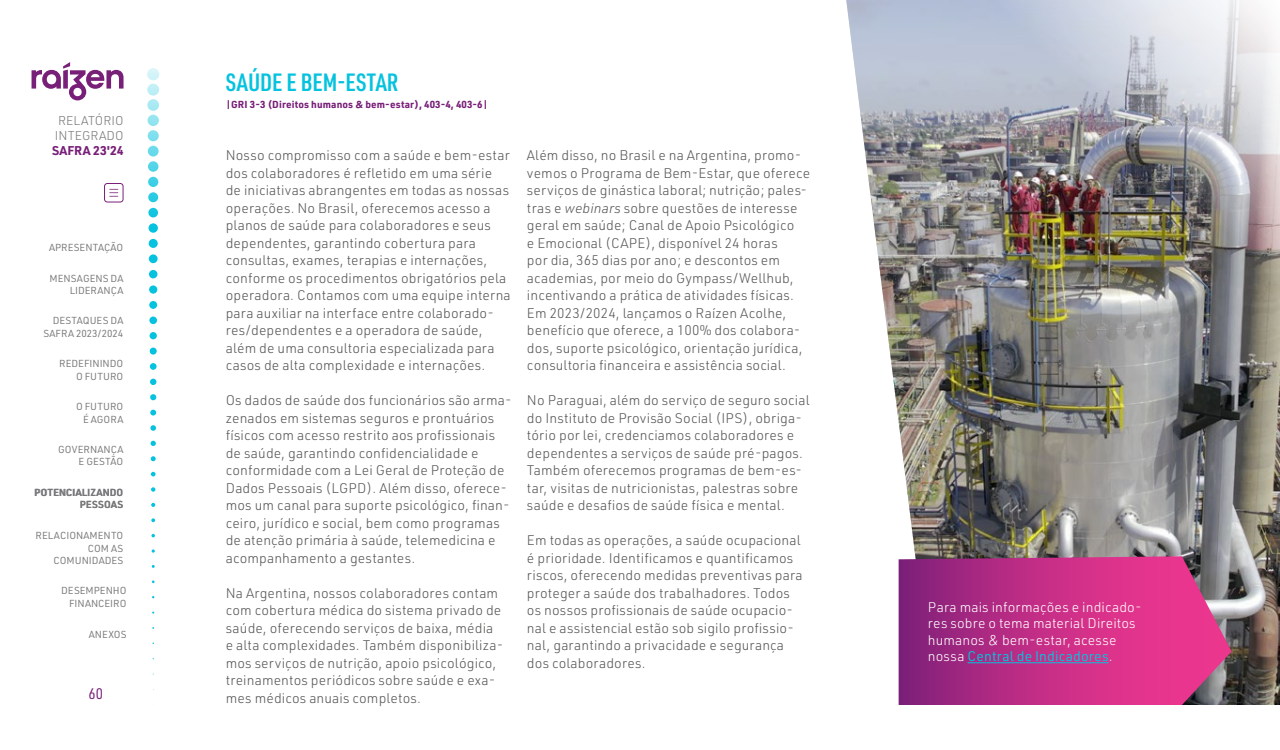
<style>
.page{position:relative;width:1280px;height:750px;background:#fff}
.page>*{position:absolute;margin:0;border:0;box-sizing:border-box;transform-origin:0 0}
.t1{font:600 24.5px "URWDIN Cond";color:#05c2de}
.t2{font:15px "URWDIN Semi Cond";color:#781f78}
.t3{font:300 13.75px/17.5px "URWDIN";letter-spacing:.01em;color:#575756}
.t4{font:300 13.75px/16.2px "URWDIN";letter-spacing:.01em;color:#fff}
.t5{font:300 12.5px/15px "URWDIN";color:#78787a}
.t6{font:700 12.5px "URWDIN";color:#781f78}
.t7{font:10px/12.5px "URWDIN";color:#78787a;text-align:right}
.t8{font:700 10px "URWDIN";letter-spacing:.01em;color:#781f78}
.t9{font:700 10px/12.5px "URWDIN";letter-spacing:.01em;color:#78787a;text-align:right}
.s1{font-style:italic}
.s2{font-weight:400;color:#05c2de}
</style>
<div class="page">
<div style="left:147px;top:68px;width:12px;height:12px;background:#d5f4f9;border-radius:50%"></div>
<svg style="left:147px;top:84px;width:12px;height:12px"></svg>
<svg style="left:147px;top:99px;width:12px;height:12px"></svg>
<div style="left:148px;top:115px;width:11px;height:11px;background:#94e4f0;border-radius:50%"></div>
<div style="left:148px;top:130px;width:11px;height:11px;background:#7fdfee;border-radius:50%"></div>
<svg style="left:148px;top:146px;width:11px;height:11px"></svg>
<div style="left:148px;top:161px;width:10px;height:11px;background:#54d5e8;border-radius:50%"></div>
<svg style="left:148px;top:177px;width:10px;height:10px"></svg>
<svg style="left:148px;top:192px;width:10px;height:10px"></svg>
<svg style="left:148px;top:208px;width:10px;height:9px"></svg>
<div style="left:149px;top:223px;width:9px;height:10px;background:#05c2de;border-radius:50%"></div>
<div style="left:149px;top:239px;width:9px;height:9px;background:#05c2de;border-radius:50%"></div>
<div style="left:149px;top:254px;width:9px;height:9px;background:#05c2de;border-radius:50%"></div>
<div style="left:149px;top:270px;width:8px;height:8px;background:#05c2de;border-radius:50%"></div>
<div style="left:149px;top:285px;width:8px;height:9px;background:#05c2de;border-radius:50%"></div>
<div style="left:149px;top:301px;width:8px;height:8px;background:#05c2de;border-radius:50%"></div>
<div style="left:149px;top:317px;width:8px;height:7px;background:#05c2de;border-radius:50%"></div>
<div style="left:150px;top:332px;width:7px;height:7px;background:#05c2de;border-radius:50%"></div>
<div style="left:150px;top:348px;width:7px;height:7px;background:#05c2de;border-radius:50%"></div>
<div style="left:150px;top:363px;width:7px;height:7px;background:#05c2de;border-radius:50%"></div>
<svg style="left:150px;top:379px;width:6px;height:6px"></svg>
<svg style="left:150px;top:394px;width:6px;height:6px"></svg>
<svg style="left:150px;top:410px;width:6px;height:6px"></svg>
<svg style="left:150px;top:425px;width:6px;height:6px"></svg>
<svg style="left:151px;top:441px;width:5px;height:5px"></svg>
<svg style="left:151px;top:456px;width:5px;height:5px"></svg>
<svg style="left:151px;top:472px;width:5px;height:4px"></svg>
<svg style="left:151px;top:487px;width:4px;height:5px"></svg>
<svg style="left:151px;top:503px;width:4px;height:4px"></svg>
<svg style="left:151px;top:518px;width:4px;height:4px"></svg>
<svg style="left:151px;top:534px;width:4px;height:3px"></svg>
<svg style="left:152px;top:549px;width:3px;height:4px"></svg>
<svg style="left:32px;top:62px;width:92px;height:38px"></svg>
<div style="left:104px;top:183px;width:19px;height:19px;border:1px solid #781f78;border-radius:3px"></div>
<svg style="left:109px;top:189px;width:9px;height:8px"></svg>
<img style="left:846px;top:0;width:434px;height:705px">
<svg style="left:899px;top:556px;width:333px;height:149px;background:#ba3385"></svg>
<hr style="left:968px;top:662px;width:141px;height:1px;background:#05c2de">
<p class="t5" style="left:55px;top:113px;width:70px">RELATÓRIO<br>INTEGRADO</p>
<p class="t6" style="left:52px;top:142px;width:73px">SAFRA 23'24</p>
<p class="t7" style="left:49px;top:241px;width:76px">APRESENTAÇÃO</p>
<p class="t7" style="left:50px;top:272px;width:75px">MENSAGENS DA<br>LIDERANÇA</p>
<p class="t7" style="left:43px;top:314px;width:81px">DESTAQUES DA<br>SAFRA 2023/2024</p>
<p class="t7" style="left:59px;top:357px;width:66px">REDEFININDO<br>O FUTURO</p>
<p class="t7" style="left:76px;top:400px;width:49px">O FUTURO<br>É AGORA</p>
<p class="t7" style="left:58px;top:443px;width:67px">GOVERNANÇA<br>E GESTÃO</p>
<p class="t9" style="left:34px;top:485px;width:91px">POTENCIALIZANDO<br>PESSOAS</p>
<p class="t7" style="left:36px;top:529px;width:89px">RELACIONAMENTO<br>COM AS<br>COMUNIDADES</p>
<p class="t7" style="left:61px;top:584px;width:67px">DESEMPENHO<br>FINANCEIRO</p>
<p class="t7" style="left:89px;top:627px;width:39px">ANEXOS</p>
<p class="t2" style="left:89px;top:683px;width:16px">60</p>
<h1 class="t1" style="left:226px;top:66px;width:174px">SAÚDE E BEM-ESTAR</h1>
<p class="t8" style="left:226px;top:97px;width:264px">|GRI 3-3 (Direitos humanos &amp; bem-estar), 403-4, 403-6|</p>
<p class="t3" style="left:226px;top:146px;width:287px">Nosso compromisso com a saúde e bem-estar dos colaboradores é refletido em uma série de iniciativas abrangentes em todas as nossas operações. No Brasil, oferecemos acesso a planos de saúde para colaboradores e seus dependentes, garantindo cobertura para consultas, exames, terapias e internações, conforme os procedimentos obrigatórios pela operadora. Contamos com uma equipe interna para auxiliar na interface entre colaborado&shy;res/dependentes e a operadora de saúde, além de uma consultoria especializada para casos de alta complexidade e internações.</p>
<p class="t3" style="left:226px;top:391px;width:287px">Os dados de saúde dos funcionários são arma&shy;zenados em sistemas seguros e prontuários físicos com acesso restrito aos profissionais de saúde, garantindo confidencialidade e conformidade com a Lei Geral de Proteção de Dados Pessoais (LGPD). Além disso, oferece&shy;mos um canal para suporte psicológico, finan&shy;ceiro, jurídico e social, bem como programas de atenção primária à saúde, telemedicina e acompanhamento a gestantes.</p>
<p class="t3" style="left:226px;top:584px;width:279px">Na Argentina, nossos colaboradores contam com cobertura médica do sistema privado de saúde, oferecendo serviços de baixa, média e alta complexidades. Também disponibiliza&shy;mos serviços de nutrição, apoio psicológico, treinamentos periódicos sobre saúde e exa&shy;mes médicos anuais completos.</p>
<p class="t3" style="left:527px;top:146px;width:285px">Além disso, no Brasil e na Argentina, promo&shy;vemos o Programa de Bem-Estar, que oferece serviços de ginástica laboral; nutrição; pales&shy;tras e <span class="s1">webinars</span> sobre questões de interesse geral em saúde; Canal de Apoio Psicológico<br>e Emocional (CAPE), disponível 24 horas<br>por dia, 365 dias por ano; e descontos em academias, por meio do Gympass/Wellhub, incentivando a prática de atividades físicas.<br>Em 2023/2024, lançamos o Raízen Acolhe, benefício que oferece, a 100% dos colabora&shy;dos, suporte psicológico, orientação jurídica, consultoria financeira e assistência social.</p>
<p class="t3" style="left:527px;top:391px;width:284px">No Paraguai, além do serviço de seguro social do Instituto de Provisão Social (IPS), obriga&shy;tório por lei, credenciamos colaboradores e dependentes a serviços de saúde pré-pagos.<br>Também oferecemos programas de bem-es&shy;tar, visitas de nutricionistas, palestras sobre saúde e desafios de saúde física e mental.</p>
<p class="t3" style="left:527px;top:531px;width:277px">Em todas as operações, a saúde ocupacional é prioridade. Identificamos e quantificamos riscos, oferecendo medidas preventivas para proteger a saúde dos trabalhadores. Todos os nossos profissionais de saúde ocupacio&shy;nal e assistencial estão sob sigilo profissio&shy;nal, garantindo a privacidade e segurança dos colaboradores.</p>
<p class="t4" style="left:928px;top:599px;width:215px">Para mais informações e indicado&shy;res sobre o tema material Direitos humanos &amp; bem-estar, acesse nossa <span class="s2">Central de Indicadores</span>.</p>
</div>
